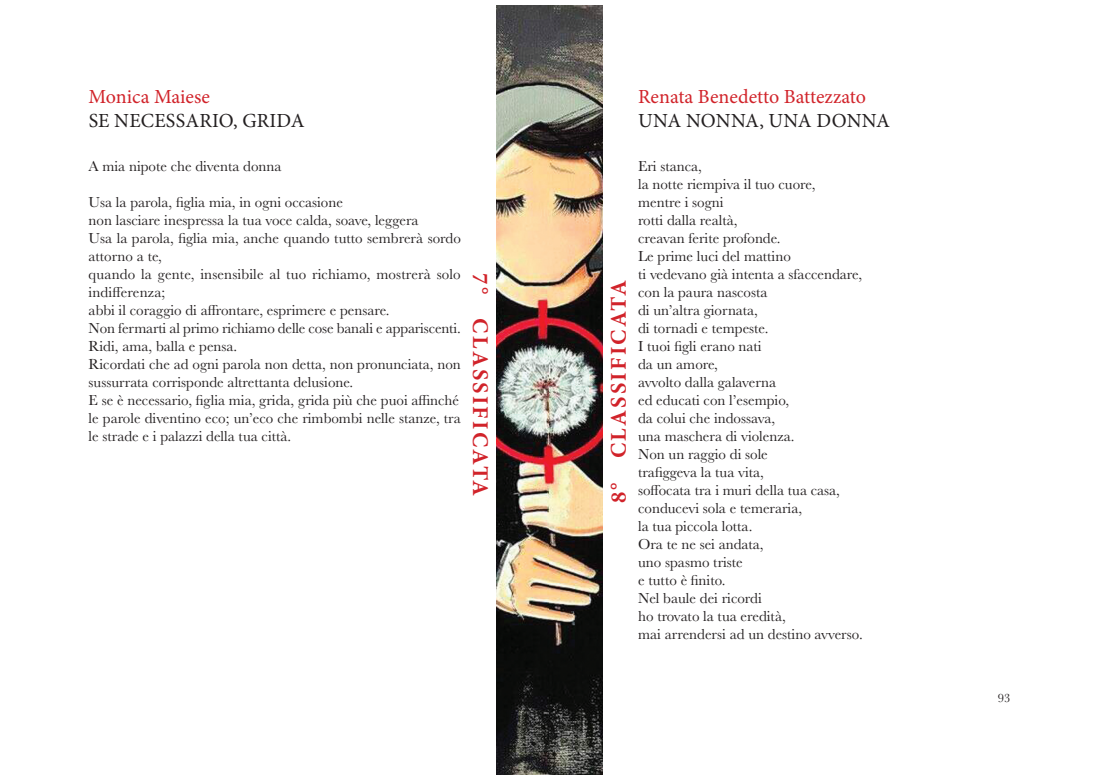
<style>
.page{position:relative;width:1099px;height:780px;background:#fff}
.page>*{position:absolute;margin:0;border:0;box-sizing:border-box;transform-origin:0 0}
.t1{font:700 22.5px "Minion Pro";letter-spacing:.1em;color:#d1232a}
.t2{font:20px "Minion Pro";color:#d1232a}
.t3{font:20px "Minion Pro";letter-spacing:.01em;color:#231f20}
.t4{font:20px "Minion Pro";letter-spacing:.09em;color:#231f20}
.t5{font:15px/18px "Baskerville";color:#231f20}
.t6{font:12.5px "Baskerville";color:#231f20}
</style>
<div class="page">
<img style="left:497px;top:5px;width:105px;height:769px">
<h2 class="t2" style="left:89px;top:83px;width:123px">MONICA MAIESE</h2>
<h2 class="t3" style="left:89px;top:107px;width:217px">SE NECESSARIO, GRIDA</h2>
<h2 class="t2" style="left:638px;top:83px;width:229px">RENATA BENEDETTO BATTEZZATO</h2>
<h2 class="t4" style="left:638px;top:107px;width:253px">UNA NONNA, UNA DONNA</h2>
<p class="t5" style="left:89px;top:157px;width:194px">A mia nipote che diventa donna</p>
<p class="t5" style="left:89px;top:193px;width:374px">Usa la parola, figlia mia, in ogni occasione<br>non lasciare inespressa la tua voce calda, soave, leggera<br>Usa la parola, figlia mia, anche quando tutto sembrerà sordo attorno a te,<br>quando la gente, insensibile al tuo richiamo, mostrerà solo indifferenza;<br>abbi il coraggio di affrontare, esprimere e pensare.<br>Non fermarti al primo richiamo delle cose banali e appariscenti.<br>Ridi, ama, balla e pensa.<br>Ricordati che ad ogni parola non detta, non pronunciata, non sussurrata corrisponde altrettanta delusione.<br>E se è necessario, figlia mia, grida, grida più che puoi affinché le parole diventino eco; un’eco che rimbombi nelle stanze, tra le strade e i palazzi della tua città.</p>
<h1 class="t1" style="left:496px;top:273px;width:224px;rotate:90deg">7° CLASSIFICATA</h1>
<h1 class="t1" style="left:602px;top:503px;width:224px;rotate:-90deg">8° CLASSIFICATA</h1>
<p class="t5" style="left:638px;top:157px;width:226px">Eri stanca,<br>la notte riempiva il tuo cuore,<br>mentre i sogni<br>rotti dalla realtà,<br>creavan ferite profonde.<br>Le prime luci del mattino<br>ti vedevano già intenta a sfaccendare, con la paura nascosta<br>di un’altra giornata,<br>di tornadi e tempeste.<br>I tuoi figli erano nati<br>da un amore,<br>avvolto dalla galaverna<br>ed educati con l’esempio,<br>da colui che indossava,<br>una maschera di violenza.<br>Non un raggio di sole<br>trafiggeva la tua vita,<br>soffocata tra i muri della tua casa, conducevi sola e temeraria,<br>la tua piccola lotta.<br>Ora te ne sei andata,<br>uno spasmo triste<br>e tutto è finito.<br>Nel baule dei ricordi<br>ho trovato la tua eredità,<br>mai arrendersi ad un destino avverso.</p>
<p class="t6" style="left:997px;top:690px;width:14px">93</p>
</div>
